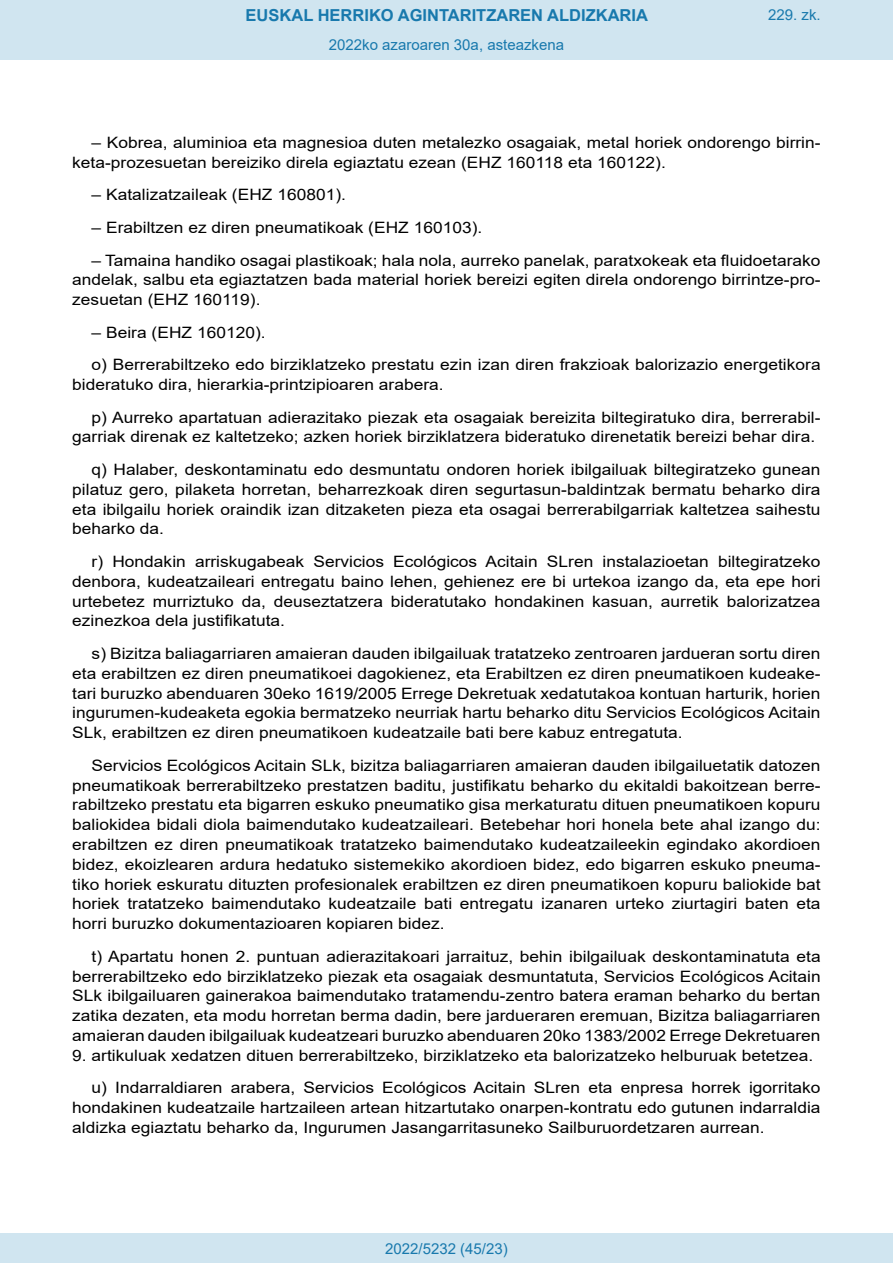
<style>
.page{position:relative;width:893px;height:1263px;background:#fff}
.page>*{position:absolute;margin:0;border:0;box-sizing:border-box;transform-origin:0 0}
.t1{font:700 16.5px "Arial";color:#1879ad}
.BOPVDetalle{font:15.6px/19.8px "Arial";color:#000;text-align:justify;scale:1.11 1}
.Paginacion_Centro{font:15px "Arial";color:#1879ad}
</style>
<div class="page">
<div style="left:0;top:0;width:893px;height:60px;background:#d0e5f0"></div>
<div style="left:0;top:1233px;width:893px;height:30px;background:#d0e5f0"></div>
<p class="t1" style="left:246px;top:3px;width:404px">EUSKAL HERRIKO AGINTARITZAREN ALDIZKARIA</p>
<p class="Paginacion_Centro" style="left:329px;top:35px;width:237px">2022ko azaroaren 30a, asteazkena</p>
<p class="Paginacion_Centro" style="left:768px;top:5px;width:54px">229. zk.</p>
<p class="BOPVDetalle" style="left:72px;top:133px;width:676px;text-indent:19px">– Kobrea, aluminioa eta magnesioa duten metalezko osagaiak, metal horiek ondorengo birrin&shy;keta-prozesuetan bereiziko direla egiaztatu ezean (EHZ 160118 eta 160122).</p>
<p class="BOPVDetalle" style="left:92px;top:185px;width:231px">– Katalizatzaileak (EHZ 160801).</p>
<p class="BOPVDetalle" style="left:92px;top:218px;width:353px">– Erabiltzen ez diren pneumatikoak (EHZ 160103).</p>
<p class="BOPVDetalle" style="left:72px;top:250px;width:676px;text-indent:19px">– Tamaina handiko osagai plastikoak; hala nola, aurreko panelak, paratxokeak eta fluidoetarako andelak, salbu eta egiaztatzen bada material horiek bereizi egiten direla ondorengo birrintze-pro&shy;zesuetan (EHZ 160119).</p>
<p class="BOPVDetalle" style="left:92px;top:322px;width:158px">– Beira (EHZ 160120).</p>
<p class="BOPVDetalle" style="left:72px;top:355px;width:676px;text-indent:19px">o) Berrerabiltzeko edo birziklatzeko prestatu ezin izan diren frakzioak balorizazio energetikora bideratuko dira, hierarkia-printzipioaren arabera.</p>
<p class="BOPVDetalle" style="left:72px;top:407px;width:676px;text-indent:19px">p) Aurreko apartatuan adierazitako piezak eta osagaiak bereizita biltegiratuko dira, berrerabil&shy;garriak direnak ez kaltetzeko; azken horiek birziklatzera bideratuko direnetatik bereizi behar dira.</p>
<p class="BOPVDetalle" style="left:72px;top:459px;width:676px;text-indent:19px">q) Halaber, deskontaminatu edo desmuntatu ondoren horiek ibilgailuak biltegiratzeko gunean pilatuz gero, pilaketa horretan, beharrezkoak diren segurtasun-baldintzak bermatu beharko dira eta ibilgailu horiek oraindik izan ditzaketen pieza eta osagai berrerabilgarriak kaltetzea saihestu beharko da.</p>
<p class="BOPVDetalle" style="left:72px;top:551px;width:676px;text-indent:19px">r) Hondakin arriskugabeak Servicios Ecológicos Acitain SLren instalazioetan biltegiratzeko denbora, kudeatzaileari entregatu baino lehen, gehienez ere bi urtekoa izango da, eta epe hori urtebetez murriztuko da, deuseztatzera bideratutako hondakinen kasuan, aurretik balorizatzea ezinezkoa dela justifikatuta.</p>
<p class="BOPVDetalle" style="left:72px;top:643px;width:676px;text-indent:19px">s) Bizitza baliagarriaren amaieran dauden ibilgailuak tratatzeko zentroaren jardueran sortu diren eta erabiltzen ez diren pneumatikoei dagokienez, eta Erabiltzen ez diren pneumatikoen kudeake&shy;tari buruzko abenduaren 30eko 1619/2005 Errege Dekretuak xedatutakoa kontuan harturik, horien ingurumen-kudeaketa egokia bermatzeko neurriak hartu beharko ditu Servicios Ecológicos Acitain SLk, erabiltzen ez diren pneumatikoen kudeatzaile bati bere kabuz entregatuta.</p>
<p class="BOPVDetalle" style="left:72px;top:755px;width:676px;text-indent:19px">Servicios Ecológicos Acitain SLk, bizitza baliagarriaren amaieran dauden ibilgailuetatik datozen pneumatikoak berrerabiltzeko prestatzen baditu, justifikatu beharko du ekitaldi bakoitzean berre&shy;rabiltzeko prestatu eta bigarren eskuko pneumatiko gisa merkaturatu dituen pneumatikoen kopuru baliokidea bidali diola baimendutako kudeatzaileari. Betebehar hori honela bete ahal izango du: erabiltzen ez diren pneumatikoak tratatzeko baimendutako kudeatzaileekin egindako akordioen bidez, ekoizlearen ardura hedatuko sistemekiko akordioen bidez, edo bigarren eskuko pneuma&shy;tiko horiek eskuratu dituzten profesionalek erabiltzen ez diren pneumatikoen kopuru baliokide bat horiek tratatzeko baimendutako kudeatzaile bati entregatu izanaren urteko ziurtagiri baten eta horri buruzko dokumentazioaren kopiaren bidez.</p>
<p class="BOPVDetalle" style="left:72px;top:946px;width:676px;text-indent:19px">t) Apartatu honen 2. puntuan adierazitakoari jarraituz, behin ibilgailuak deskontaminatuta eta berrerabiltzeko edo birziklatzeko piezak eta osagaiak desmuntatuta, Servicios Ecológicos Acitain SLk ibilgailuaren gainerakoa baimendutako tratamendu-zentro batera eraman beharko du bertan zatika dezaten, eta modu horretan berma dadin, bere jardueraren eremuan, Bizitza baliagarriaren amaieran dauden ibilgailuak kudeatzeari buruzko abenduaren 20ko 1383/2002 Errege Dekretuaren</p>
<p class="BOPVDetalle" style="left:72px;top:1045px;width:669px">9. artikuluak xedatzen dituen berrerabiltzeko, birziklatzeko eta balorizatzeko helburuak betetzea.</p>
<p class="BOPVDetalle" style="left:72px;top:1078px;width:676px;text-indent:19px">u) Indarraldiaren arabera, Servicios Ecológicos Acitain SLren eta enpresa horrek igorritako hondakinen kudeatzaile hartzaileen artean hitzartutako onarpen-kontratu edo gutunen indarraldia aldizka egiaztatu beharko da, Ingurumen Jasangarritasuneko Sailburuordetzaren aurrean.</p>
<p class="Paginacion_Centro" style="left:385px;top:1238px;width:124px">2022/5232 (45/23)</p>
</div>
